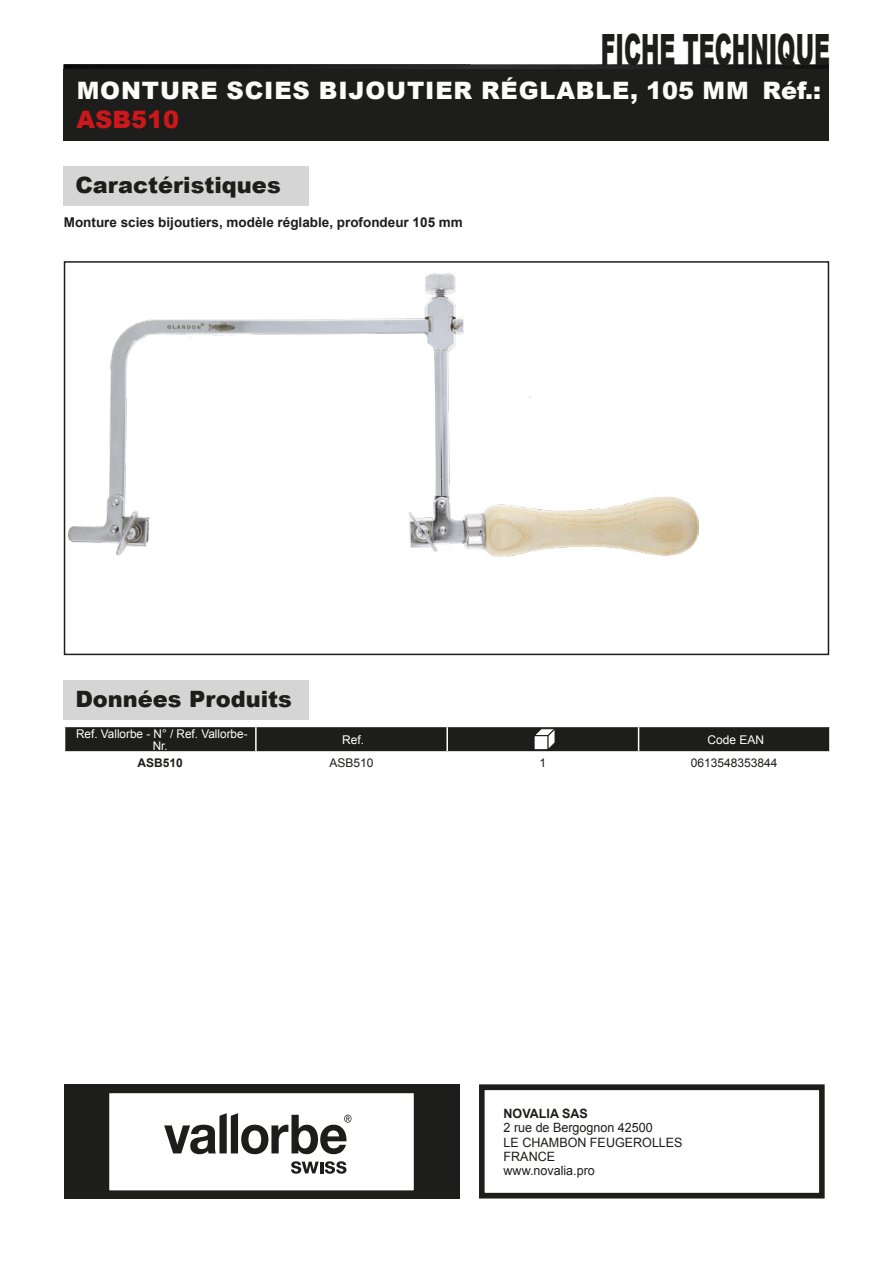
<style>
.page{position:relative;width:893px;height:1263px;background:#fff}
.page>*{position:absolute;margin:0;border:0;box-sizing:border-box;transform-origin:0 0}
.t1{font:900 43.2px "Arial";color:#1d1d1b;scale:.51 1}
.t2{font:900 24px "Arial";letter-spacing:.035em;color:#fcfcfc}
.t3{font:900 24px "Arial";color:#cd171a}
.t4{font:900 22.5px "Arial";color:#1d1d1b}
.t5{font:700 13.5px "Arial";color:#1d1d1b}
.t6{font:12.9px/14.2px "Arial";color:#1d1d1b}
.t7{font:700 12.9px "Arial";color:#1d1d1b}
.t8{font:12px/12px "Arial";color:#fff;text-align:center}
.t9{font:12px "Arial";color:#1d1d1b}
.t10{font:700 12px "Arial";color:#1d1d1b}
</style>
<div class="page">
<img style="left:64px;top:64px;width:765px;height:5px">
<div style="left:64px;top:1084px;width:395px;height:115px;background:#1d1d1b"></div>
<div style="left:64px;top:69px;width:765px;height:72px;background:#1d1d1b"></div>
<div style="left:479px;top:1084px;width:346px;height:114px;border:6px solid #1d1d1b"></div>
<div style="left:64px;top:166px;width:245px;height:40px;background:#d5d5d5"></div>
<div style="left:64px;top:261px;width:765px;height:394px;border:2px solid #1d1d1b"></div>
<div style="left:64px;top:680px;width:245px;height:40px;background:#d5d5d5"></div>
<svg style="left:64px;top:726px;width:766px;height:26px;background:#333331"></svg>
<img style="left:69px;top:273px;width:629px;height:284px">
<div style="left:107px;top:1090px;width:309px;height:103px;background:#fff"></div>
<div style="left:104px;top:1088px;width:315px;height:108px;border:5px solid #1d1d1b"></div>
<svg style="left:164px;top:1113px;width:187px;height:41px"></svg>
<svg style="left:291px;top:1161px;width:55px;height:13px"></svg>
<h1 class="t1" style="left:601px;top:18px;width:451px">FICHE TECHNIQUE</h1>
<h2 class="t2" style="left:77px;top:73px;width:746px">MONTURE SCIES BIJOUTIER RÉGLABLE, 105 MM Réf.:</h2>
<h2 class="t3" style="left:76px;top:102px;width:104px">ASB510</h2>
<h3 class="t4" style="left:75px;top:168px;width:207px">Caractéristiques</h3>
<p class="t5" style="left:64px;top:213px;width:401px">Monture scies bijoutiers, modèle réglable, profondeur 105 mm</p>
<h3 class="t4" style="left:75px;top:683px;width:218px">Données Produits</h3>
<p class="t8" style="left:76px;top:727px;width:173px">Ref. Vallorbe - N° / Ref. Vallorbe-<br>Nr.</p>
<p class="t8" style="left:342px;top:733px;width:24px">Ref.</p>
<p class="t8" style="left:708px;top:733px;width:58px">Code EAN</p>
<p class="t10" style="left:138px;top:754px;width:47px">ASB510</p>
<p class="t9" style="left:330px;top:754px;width:46px">ASB510</p>
<p class="t9" style="left:540px;top:754px;width:8px">1</p>
<p class="t9" style="left:691px;top:754px;width:88px">0613548353844</p>
<p class="t7" style="left:504px;top:1105px;width:86px">NOVALIA SAS</p>
<p class="t6" style="left:504px;top:1121px;width:181px">2 rue de Bergognon 42500<br>LE CHAMBON FEUGEROLLES<br>FRANCE<br>www.novalia.pro</p>
</div>
